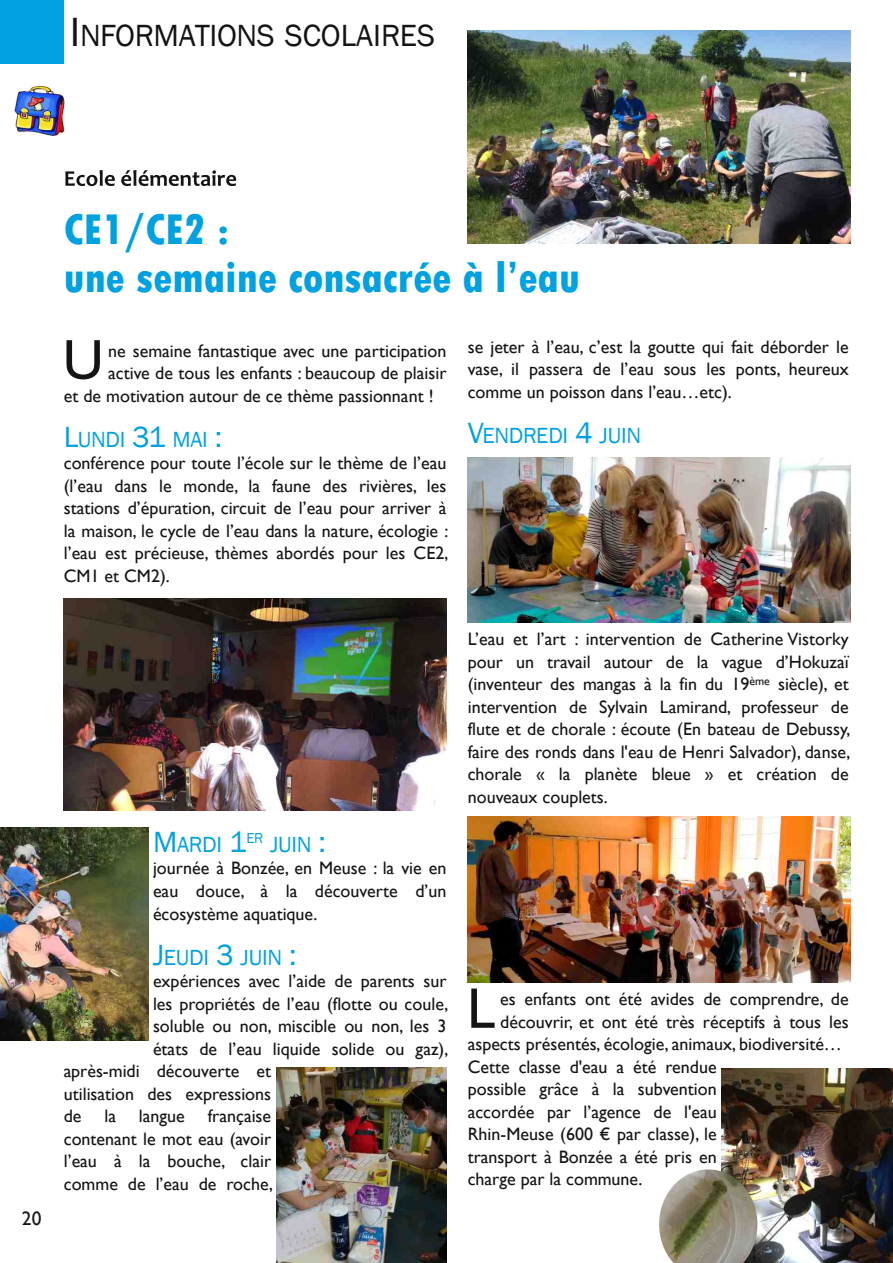
<style>
.page{position:relative;width:893px;height:1263px;background:#fff}
.page>*{position:absolute;margin:0;border:0;box-sizing:border-box;transform-origin:0 0}
.t1{font:57.45px "Gill Sans";color:#161413}
.t2{font:56.85px "Gill Sans";color:#161413}
.t3{font:800 condensed 45px/48.8px "Tw Cen";color:#00a1e0}
.t4{font:31.5px "Franklin Gothic";letter-spacing:-.015em;color:#161413}
.t5{font:22.5px "Franklin Gothic";letter-spacing:-.015em;color:#00a1e0}
.t6{font:19.5px "Gill Sans";color:#161413}
.t7{font:18px/22.5px "Gill Sans";color:#161413;text-align:justify}
.s1{font-size:42px}
.s2{font-size:30px}
</style>
<div class="page">
<div style="left:0;top:0;width:64px;height:64px;background:#00a1e0"></div>
<img style="left:14px;top:85px;width:51px;height:51px">
<svg style="left:65px;top:170px;width:50px;height:16px"></svg>
<svg style="left:121px;top:170px;width:115px;height:16px"></svg>
<img style="left:64px;top:598px;width:382px;height:213px">
<img style="left:0;top:828px;width:149px;height:212px">
<img style="left:276px;top:1067px;width:170px;height:196px">
<img style="left:468px;top:457px;width:382px;height:166px">
<img style="left:468px;top:816px;width:382px;height:166px">
<img style="left:722px;top:1069px;width:170px;height:194px">
<img style="left:659px;top:1169px;width:98px;height:94px">
<img style="left:468px;top:31px;width:382px;height:213px">
<h3 class="t4" style="left:70px;top:17px;width:366px"><span class="s1">I</span>NFORMATIONS SCOLAIRES</h3>
<p class="t6" style="left:22px;top:1207px;width:21px">20</p>
<h3 class="t3" style="left:64px;top:204px;width:518px">CE1/CE2 :<br>une semaine consacrée à l’eau</h3>
<h2 class="t2" style="left:63px;top:326px;width:42px">U</h2>
<p class="t7" style="left:108px;top:339px;width:340px">ne semaine fantastique avec une participation</p>
<p class="t7" style="left:108px;top:362px;width:340px">active de tous les enfants : beaucoup de plaisir</p>
<p class="t7" style="left:64px;top:384px;width:371px">et de motivation autour de ce thème passionnant !</p>
<p class="t5" style="left:64px;top:426px;width:160px"><span class="s2">L</span>UNDI <span class="s2">31</span> MAI <span class="s2">:</span></p>
<p class="t7" style="left:64px;top:452px;width:386px">conférence pour toute l’école sur le thème de l’eau (l’eau dans le monde, la faune des rivières, les stations d’épuration, circuit de l’eau pour arriver à la maison, le cycle de l’eau dans la nature, écologie : l’eau est précieuse, thèmes abordés pour les CE2, CM1 et CM2).</p>
<p class="t5" style="left:153px;top:831px;width:175px"><span class="s2">M</span>ARDI <span class="s2">1</span><sup>ER</sup> JUIN <span class="s2">:</span></p>
<p class="t7" style="left:153px;top:857px;width:295px">journée à Bonzée, en Meuse : la vie en eau douce, à la découverte d’un écosystème aquatique.</p>
<p class="t5" style="left:153px;top:944px;width:145px"><span class="s2">J</span>EUDI <span class="s2">3</span> JUIN <span class="s2">:</span></p>
<p class="t7" style="left:153px;top:969px;width:295px">expériences avec l’aide de parents sur</p>
<p class="t7" style="left:153px;top:992px;width:297px">les propriétés de l’eau (flotte ou coule,</p>
<p class="t7" style="left:153px;top:1014px;width:295px">soluble ou non, miscible ou non, les 3</p>
<p class="t7" style="left:153px;top:1037px;width:297px">états de l’eau liquide solide ou gaz),</p>
<p class="t7" style="left:64px;top:1059px;width:209px">après-midi découverte et</p>
<p class="t7" style="left:64px;top:1082px;width:209px">utilisation des expressions</p>
<p class="t7" style="left:64px;top:1104px;width:19px">de</p>
<p class="t7" style="left:104px;top:1104px;width:13px">la</p>
<p class="t7" style="left:139px;top:1104px;width:47px">langue</p>
<p class="t7" style="left:64px;top:1104px;width:211px;text-indent:144px">française contenant le mot eau (avoir l’eau à la bouche, clair comme de l’eau de roche,</p>
<p class="t7" style="left:468px;top:335px;width:382px">se jeter à l’eau, c’est la goutte qui fait déborder le vase, il passera de l’eau sous les ponts, heureux comme un poisson dans l’eau…etc).</p>
<p class="t5" style="left:468px;top:422px;width:175px"><span class="s2">V</span>ENDREDI <span class="s2">4</span> JUIN</p>
<p class="t7" style="left:468px;top:628px;width:384px">L’eau et l’art : intervention de Catherine Vistorky pour un travail autour de la vague d’Hokuzaï (inventeur des mangas à la fin du 19<sup>ème</sup> siècle), et intervention de Sylvain Lamirand, professeur de flute et de chorale : écoute (En bateau de Debussy, faire des ronds dans l'eau de Henri Salvador), danse, chorale « la planète bleue » et création de nouveaux couplets.</p>
<h1 class="t1" style="left:467px;top:974px;width:30px">L</h1>
<p class="t7" style="left:500px;top:988px;width:350px">es enfants ont été avides de comprendre, de</p>
<p class="t7" style="left:500px;top:1010px;width:350px">découvrir, et ont été très réceptifs à tous les</p>
<p class="t7" style="left:468px;top:1033px;width:376px">aspects présentés, écologie, animaux, biodiversité…</p>
<p class="t7" style="left:468px;top:1055px;width:250px">Cette classe d'eau a été rendue</p>
<p class="t7" style="left:468px;top:1078px;width:250px">possible grâce à la subvention</p>
<p class="t7" style="left:468px;top:1100px;width:250px">accordée par l’agence de l'eau</p>
<p class="t7" style="left:468px;top:1123px;width:250px">Rhin-Meuse (600 € par classe), le</p>
<p class="t7" style="left:468px;top:1145px;width:250px">transport à Bonzée a été pris en</p>
<p class="t7" style="left:468px;top:1168px;width:176px">charge par la commune.</p>
</div>
